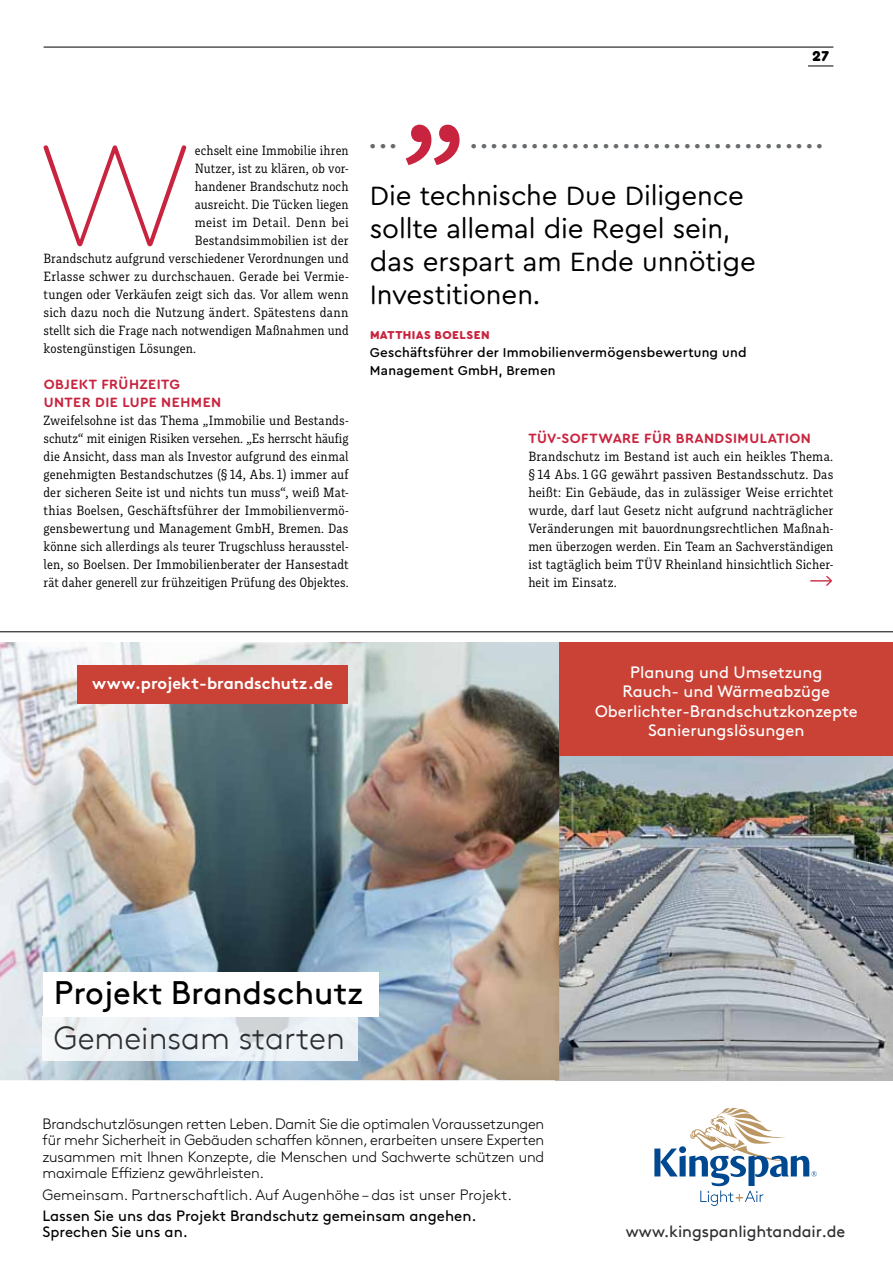
<style>
.page{position:relative;width:893px;height:1263px;background:#fff}
.page>*{position:absolute;margin:0;border:0;box-sizing:border-box;transform-origin:0 0}
.t1{font:500 150px "Muriza TRY";color:#c9243f}
.t2{font:100 148.5px "Cera Round Pro TRY";color:#c9243f}
.t3{font:32.55px "Kingspan Brown TT";color:#000}
.t4{font:300 32.55px "Kingspan Brown TT";color:#2d2e31}
.t5{font:27.75px/33px "Cera Round Pro TRY";letter-spacing:-.005em;color:#000}
.t6{font:19.5px "Cera Round Pro TRY";color:#c9243f}
.t7{font:16.5px/19.5px "Brown Pro";color:#fff;text-align:center}
.t8{font:700 16.5px "Brown Pro";color:#fff}
.t9{font:16.2px "Kingspan Brown TT";letter-spacing:-.005em;color:#2d2e31}
.t10{font:300 15px/16.5px "Brown Pro";letter-spacing:-.005em;color:#000;text-align:justify}
.t11{font:15px/16.5px "Brown Pro";color:#000}
.t12{font:900 15px "Cera Round Pro TRY";color:#000}
.t13{font:14.1px/18px "Muriza TRY";letter-spacing:.01em;color:#000;text-align:justify}
.t14{font:700 14.1px/18px "Cera Round Pro TRY";letter-spacing:.03em;color:#c9243f}
.t15{font:700 14.1px "Cera Round Pro TRY";color:#676b6d}
.t16{font:500 13.5px/18px "Cera Round Pro TRY";letter-spacing:.015em;color:#000}
.t17{font:900 12px "Cera Round Pro TRY";letter-spacing:.035em;color:#c9243f}
</style>
<div class="page">
<hr style="left:44px;top:47px;width:789px;height:1px;background:#000">
<svg style="left:808px;top:66px;width:25px;height:1px"></svg>
<hr style="left:0;top:631px;width:893px;height:1px;background:#000">
<svg style="left:654px;top:1108px;width:163px;height:98px"></svg>
<img style="left:559px;top:756px;width:334px;height:324px">
<img style="left:0;top:642px;width:559px;height:438px">
<div style="left:559px;top:642px;width:334px;height:114px;background:#ca4236"></div>
<div style="left:43px;top:973px;width:335px;height:44px;background:#fff"></div>
<svg style="left:43px;top:1017px;width:315px;height:44px;fill:#edf2f6"></svg>
<div style="left:77px;top:665px;width:270px;height:39px;background:#ca4236"></div>
<p class="t12" style="left:812px;top:46px;width:18px">27</p>
<h2 class="t2" style="left:35px;top:96px;width:161px">W</h2>
<p class="t13" style="left:195px;top:141px;width:155px">echselt eine Immobilie ihren</p>
<p class="t13" style="left:195px;top:159px;width:155px">Nutzer, ist zu klären, ob vor-</p>
<p class="t13" style="left:195px;top:177px;width:155px">handener Brandschutz noch</p>
<p class="t13" style="left:195px;top:195px;width:155px">ausreicht. Die Tücken liegen</p>
<p class="t13" style="left:195px;top:213px;width:155px">meist im Detail. Denn bei</p>
<p class="t13" style="left:195px;top:231px;width:155px">Bestandsimmobilien ist der</p>
<p class="t13" style="left:44px;top:249px;width:307px">Brandschutz aufgrund verschiedener Verordnungen und</p>
<p class="t13" style="left:44px;top:267px;width:307px">Erlasse schwer zu durchschauen. Gerade bei Vermie-</p>
<p class="t13" style="left:44px;top:285px;width:306px">tungen oder Verkäufen zeigt sich das. Vor allem wenn</p>
<p class="t13" style="left:44px;top:303px;width:307px">sich dazu noch die Nutzung ändert. Spätestens dann</p>
<p class="t13" style="left:44px;top:321px;width:307px">stellt sich die Frage nach notwendigen Maßnahmen und</p>
<p class="t13" style="left:44px;top:339px;width:154px">kostengünstigen Lösungen.</p>
<p class="t14" style="left:44px;top:374px;width:179px">OBJEKT FRÜHZEITG<br>UNTER DIE LUPE NEHMEN</p>
<p class="t13" style="left:44px;top:411px;width:307px">Zweifelsohne ist das Thema „Immobilie und Bestands&shy;schutz“ mit einigen Risiken versehen. „Es herrscht häufig die Ansicht, dass man als Investor aufgrund des einmal genehmigten Bestandschutzes (§ 14, Abs. 1) immer auf der sicheren Seite ist und nichts tun muss“, weiß Mat&shy;thias Boelsen, Geschäftsführer der Immobilienvermö&shy;gensbewertung und Management GmbH, Bremen. Das könne sich allerdings als teurer Trugschluss herausstel&shy;len, so Boelsen. Der Immobilienberater der Hansestadt rät daher generell zur frühzeitigen Prüfung des Objektes.</p>
<h1 class="t1" style="left:400px;top:7px;width:68px">„</h1>
<p class="t15" style="left:471px;top:135px;width:353px">• • • • • • • • • • • • • • • • • • • • • • • • • • • • • • • • • • •</p>
<h3 class="t5" style="left:370px;top:178px;width:387px">Die technische Due Diligence sollte allemal die Regel sein, das erspart am Ende unnötige<br>I nvestitionen.</h3>
<p class="t17" style="left:370px;top:327px;width:121px">MATTHIAS BOELSEN</p>
<p class="t16" style="left:370px;top:343px;width:378px">Geschäftsführer der Immobilienvermögensbewertung und<br>Management GmbH, Bremen</p>
<p class="t15" style="left:370px;top:135px;width:28px">• • •</p>
<p class="t14" style="left:528px;top:428px;width:284px">TÜV-SOFTWARE FÜR BRANDSIM ULATIO N</p>
<p class="t13" style="left:528px;top:447px;width:307px">Brandschutz im Bestand ist auch ein heikles Thema. § 14 Abs. 1 GG gewährt passiven Bestandsschutz. Das heißt: Ein Gebäude, das in zulässiger Weise errichtet wurde, darf laut Gesetz nicht aufgrund nachträglicher Veränderungen mit bauordnungsrechtlichen Maßnah&shy;men überzogen werden. Ein Team an Sachverständigen ist tagtäglich beim TÜV Rheinland hinsichtlich Sicher&shy;heit im Einsatz.</p>
<h3 class="t6" style="left:810px;top:567px;width:25px">⟶</h3>
<p class="t8" style="left:92px;top:670px;width:242px">www.projekt-brandschutz.de</p>
<p class="t7" style="left:595px;top:661px;width:264px">Planung und Umsetzung<br>Rauch- und Wärmeabzüge<br>Oberlichter-Brandschutzkonzepte<br>Sanierungslösungen</p>
<h3 class="t3" style="left:54px;top:968px;width:310px">Projekt Brandschutz</h3>
<h3 class="t4" style="left:54px;top:1013px;width:292px">Gemeinsam starten</h3>
<p class="t10" style="left:43px;top:1114px;width:503px">Brandschutzlösungen retten Leben. Damit Sie die optimalen Voraussetzungen für mehr Sicherheit in Gebäuden schaffen können, erarbeiten unsere Experten zusammen mit Ihnen Konzepte, die Menschen und Sachwerte schützen und maximale Effizienz gewährleisten.</p>
<p class="t10" style="left:43px;top:1185px;width:471px">Gemeinsam. Partnerschaftlich. Auf Augenhöhe – das ist unser Projekt.</p>
<p class="t11" style="left:43px;top:1206px;width:435px">Lassen Sie uns das Projekt Brandschutz gemeinsam angehen.<br>Sprechen Sie uns an.</p>
<p class="t9" style="left:626px;top:1219px;width:221px">www.kingspanlightandair.de</p>
</div>
